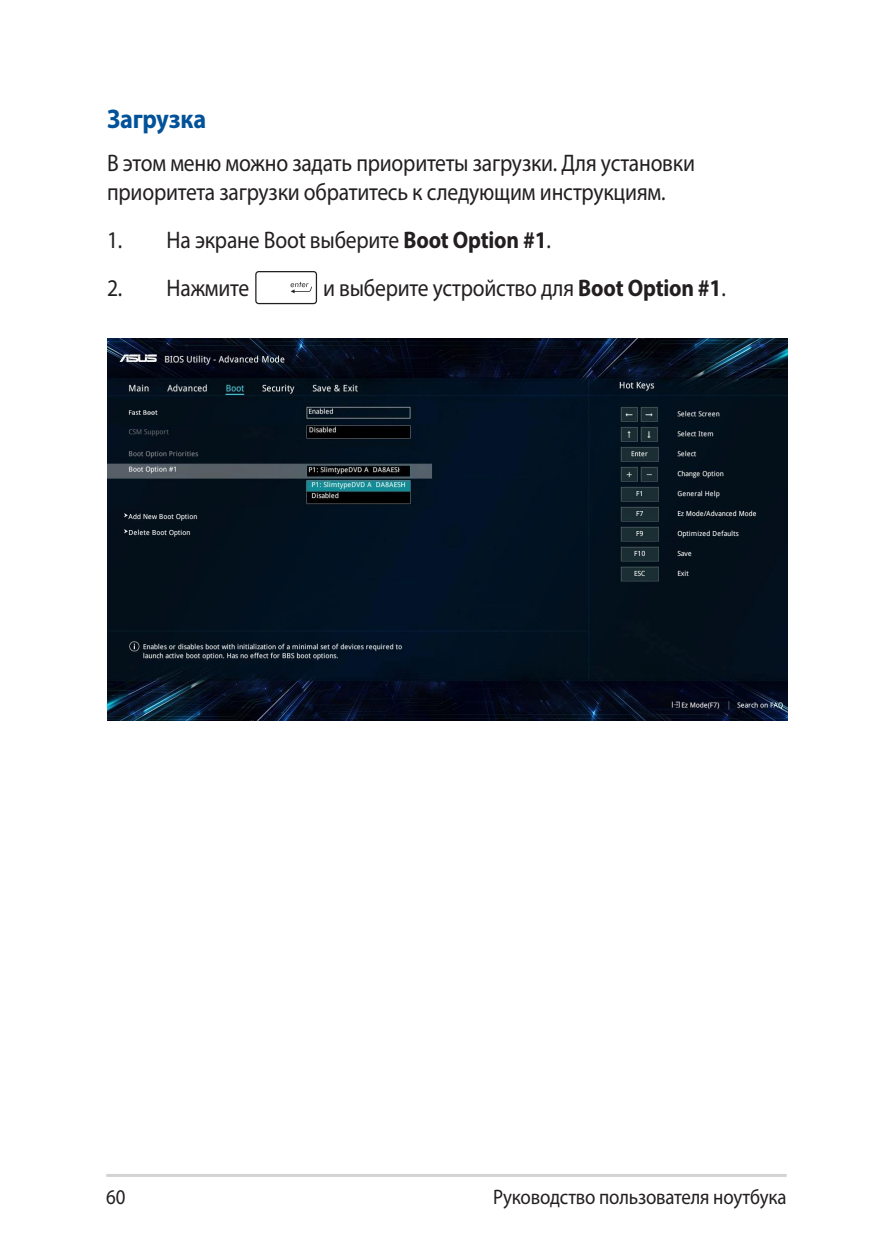
<style>
.page{position:relative;width:893px;height:1259px;background:#fff}
.page>*{position:absolute;margin:0;border:0;box-sizing:border-box;transform-origin:0 0}
.t1{font:700 27px "Myriad Pro";letter-spacing:-.01em;color:#01529a;scale:.9 1}
.t2{font:24px/28.8px "Myriad Pro";letter-spacing:-.01em;color:#231f20;scale:.9 1}
.t3{font:21px "Myriad Pro";letter-spacing:-.01em;color:#231f20;scale:.9 1}
.s1{font-weight:700}
</style>
<div class="page">
<hr style="left:106px;top:1174px;width:681px;height:3px;background:#d1d2d4">
<div style="left:255px;top:271px;width:62px;height:33px;border:1px solid #231f20;border-radius:3px"></div>
<svg style="left:291px;top:282px;width:21px;height:11px"></svg>
<img style="left:107px;top:338px;width:680px;height:382px">
<p class="t1" style="left:107px;top:101px;width:112px">Загрузка</p>
<p class="t2" style="left:107px;top:148px;width:655px">В этом меню можно задать приоритеты загрузки. Для установки приоритета загрузки обратитесь к следующим инструкциям.</p>
<p class="t2" style="left:107px;top:225px;width:495px">1. На экране Boot выберите <span class="s1">Boot Option #1</span>.</p>
<p class="t2" style="left:107px;top:273px;width:159px">2. Нажмите</p>
<p class="t2" style="left:323px;top:273px;width:449px">и выберите устройство для <span class="s1">Boot Option #1</span>.</p>
<p class="t3" style="left:106px;top:1184px;width:23px">60</p>
<p class="t3" style="left:493px;top:1184px;width:328px">Руководство пользователя ноутбука</p>
</div>
